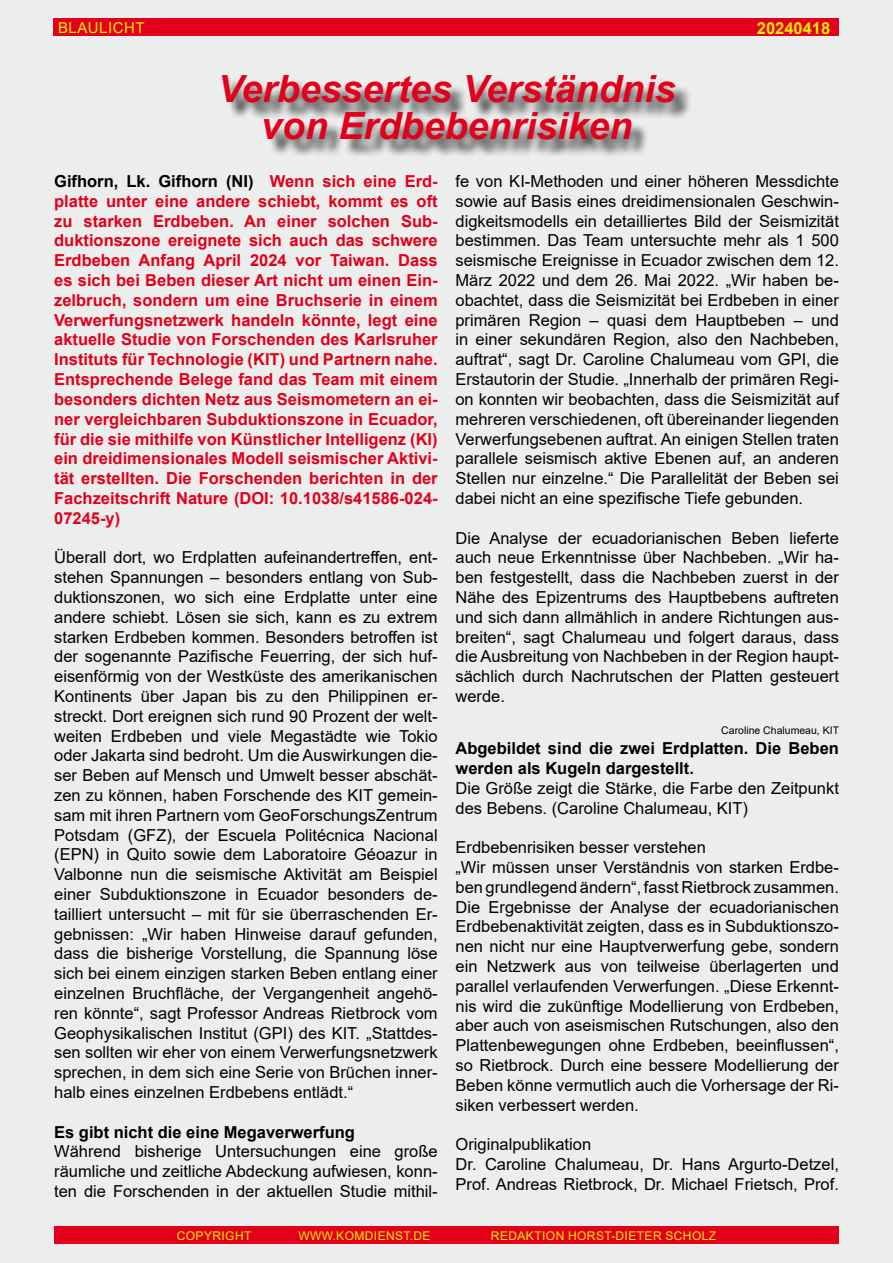
<style>
.page{position:relative;width:893px;height:1263px;background:#eceded}
.page>*{position:absolute;margin:0;border:0;box-sizing:border-box;transform-origin:0 0}
.t1{font:italic 700 37.5px/37.5px "Arial";color:#e2001a;text-align:center}
.t2{font:16.5px/19.8px "Arial";color:#000;text-align:justify}
.t3{font:700 16.5px/19.8px "Arial";color:#e2001a;text-align:justify}
.t4{font:700 16.5px/19.8px "Arial";color:#000}
.t5{font:700 16.5px "Arial";color:#ffed00}
.t6{font:15px "Arial";letter-spacing:.035em;color:#ffed00}
.t7{font:12px "Arial";letter-spacing:.035em;color:#ffed00}
.t8{font:10.5px "Arial";color:#000}
.s1{color:#000}
</style>
<div class="page">
<div style="left:54px;top:1226px;width:784px;height:18px;background:#e2001a"></div>
<div style="left:54px;top:18px;width:785px;height:18px;background:#e2001a"></div>
<div style="left:225px;top:77px;width:469px;height:81px;background:#000;opacity:.75"></div>
<p class="t6" style="left:58px;top:17px;width:88px">Blaulicht</p>
<p class="t5" style="left:757px;top:16px;width:75px">20240418</p>
<h1 class="t1" style="left:218px;top:71px;width:459px">Verbessertes Verständnis von Erdbebenrisiken</h1>
<p class="t2" style="left:455px;top:171px;width:385px">fe von KI-Methoden und einer höheren Messdichte sowie auf Basis eines dreidimensionalen Geschwin&shy;digkeitsmodells ein detailliertes Bild der Seismizität bestimmen. Das Team untersuchte mehr als 1 500 seismische Ereignisse in Ecuador zwischen dem 12.<br>März 2022 und dem 26. Mai 2022. „Wir haben be&shy;obachtet, dass die Seismizität bei Erdbeben in einer primären Region – quasi dem Hauptbeben – und in einer sekundären Region, also den Nachbeben, auftrat“, sagt Dr. Caroline Chalumeau vom GPI , die Erstautorin der Studie. „I nnerhalb der primären Regi&shy;on konnten wir beobachten, dass die Seismizität auf mehreren verschiedenen, oft übereinander liegenden Verwerfungsebenen auftrat. An einigen Stellen traten parallele seismisch aktive Ebenen auf, an anderen Stellen nur einzelne.“ Die Parallelität der Beben sei dabei nicht an eine spezifische Tiefe gebunden.</p>
<p class="t2" style="left:455px;top:528px;width:385px">Die Analyse der ecuadorianischen Beben lieferte auch neue Erkenntnisse über Nachbeben. „Wir ha&shy;ben festgestellt, dass die Nachbeben zuerst in der Nähe des Epizentrums des Hauptbebens auftreten und sich dann allmählich in andere Richtungen aus&shy;breiten“, sagt Chalumeau und folgert daraus, dass die Ausbreitung von Nachbeben in der Region haupt&shy;sächlich durch N achrutschen der Platten gesteuert werde.</p>
<p class="t8" style="left:721px;top:723px;width:108px">Caroline Chalumeau, KIT</p>
<p class="t4" style="left:455px;top:739px;width:385px">Abgebildet sind die zwei Erdplatten. Die Beben werden als Kugeln dargestellt.</p>
<p class="t2" style="left:455px;top:778px;width:385px">Die Größe zeigt die Stärke, die Farbe den Zeitpunkt des Bebens. (Caroline Chalumeau, KIT)</p>
<p class="t2" style="left:455px;top:837px;width:385px;text-align:left">Erdbebenrisiken besser verstehen<br>„Wir müssen unser Verständnis von starken Erdbe&shy;ben grundlegend ändern“, fasst Rietbrock zusammen.<br>Die Ergebnisse der Analyse der ecuadorianischen Erdbebenaktivität zeigten, dass es in Subduktionszo&shy;nen nicht nur eine Hauptverwerfung gebe, sondern ein Netzwerk aus von teilweise überlagerten und parallel verlaufenden Verwerfungen. „Diese Erkennt&shy;nis wird die zukünftige Modellierung von Erdbeben, aber auch von aseismischen Rutschungen, also den Plattenbewegungen ohne Erdbeben, beeinflussen“, so Rietbrock. Durch eine bessere Modellierung der Beben könne vermutlich auch die Vorhersage der Ri&shy;siken verbessert werden.</p>
<p class="t2" style="left:455px;top:1134px;width:385px;text-align:left">Originalpublikation<br>Dr. Caroline Chalumeau, Dr. Hans Argurto-Detzel,<br>Prof. Andreas Rietbrock, Dr. Michael Frietsch, Prof.</p>
<p class="t3" style="left:54px;top:172px;width:385px"><span class="s1">Gifhorn, Lk. Gifhorn (NI)</span> Wenn sich eine Erd&shy;platte unter eine andere schiebt, kommt es oft zu starken Erdbeben. An einer solchen Sub&shy;duktionszone ereignete sich auch das schwere Erdbeben Anfang April 2024 vor Taiwan. Dass es sich bei Beben dieser Art nicht um einen Ein&shy;zelbruch, sondern um eine Bruchserie in einem Verwerfungsnetzwerk handeln könnte, legt eine aktuelle Studie von Forschenden des Karlsruher Instituts für Technologie (KIT) und Partnern nahe.<br>Entsprechende Belege fand das Team mit einem besonders dichten Netz aus Seismometern an ei&shy;ner vergleichbaren Subduktionszone in Ecuador, für die sie mithilfe von Künstlicher Intelligenz (KI) ein dreidimensionales Modell seismischer Aktivi&shy;tät erstellten. Die Forschenden berichten in der Fachzeitschrift Nature (DOI: 10.1038/s41586-024- 07245-y)</p>
<p class="t2" style="left:54px;top:547px;width:385px">Überall dort, wo Erdplatten aufeinandertreffen, ent&shy;stehen Spannungen – besonders entlang von Sub&shy;duktionszonen, wo sich eine Erdplatte unter eine andere schiebt. Lösen sie sich, kann es zu extrem starken Erdbeben kommen. Besonders betroffen ist der sogenannte Pazifische Feuerring, der sich huf&shy;eisenförmig von der Westküste des amerikanischen Kontinents über Japan bis zu den Philippinen er&shy;streckt. Dort ereignen sich rund 90 Prozent der welt&shy;weiten Erdbeben und viele Megastädte wie Tokio oder Jakarta sind bedroht. U m die Auswirkungen die&shy;ser Beben auf Mensch und U mwelt besser abschät&shy;zen zu können, haben Forschende des KIT gemein&shy;sam mit ihren Partnern vom GeoForschungsZentrum Potsdam (GFZ), der Escuela Politécnica Nacional (EPN) in Quito sowie dem Laboratoire Géoazur in Valbonne nun die seismische Aktivität am Beispiel einer Subduktionszone in Ecuador besonders de&shy;tailliert untersucht – mit für sie überraschenden Er&shy;gebnissen: „Wir haben H inweise darauf gefunden, dass die bisherige Vorstellung, die Spannung löse sich bei einem einzigen starken Beben entlang einer einzelnen Bruchfläche, der Vergangenheit angehö&shy;ren könnte“, sagt Professor Andreas Rietbrock vom Geophysikalischen Institut (GPI) des KIT. „Stattdes&shy;sen sollten wir eher von einem Verwerfungsnetzwerk sprechen, in dem sich eine Serie von Brüchen inner&shy;halb eines einzelnen Erdbebens entlädt.“</p>
<p class="t4" style="left:54px;top:1122px;width:302px">Es gibt nicht die eine Megaverwerfung</p>
<p class="t2" style="left:54px;top:1141px;width:385px">Während bisherige U ntersuchungen eine große räumliche und zeitliche Abdeckung aufwiesen, konn&shy;ten die Forschenden in der aktuellen Studie mithil-</p>
<p class="t7" style="left:177px;top:1227px;width:76px">Copyright</p>
<p class="t7" style="left:298px;top:1227px;width:134px">www.komdienst.de</p>
<p class="t7" style="left:491px;top:1227px;width:227px">Redaktion Horst-Dieter Scholz</p>
</div>
